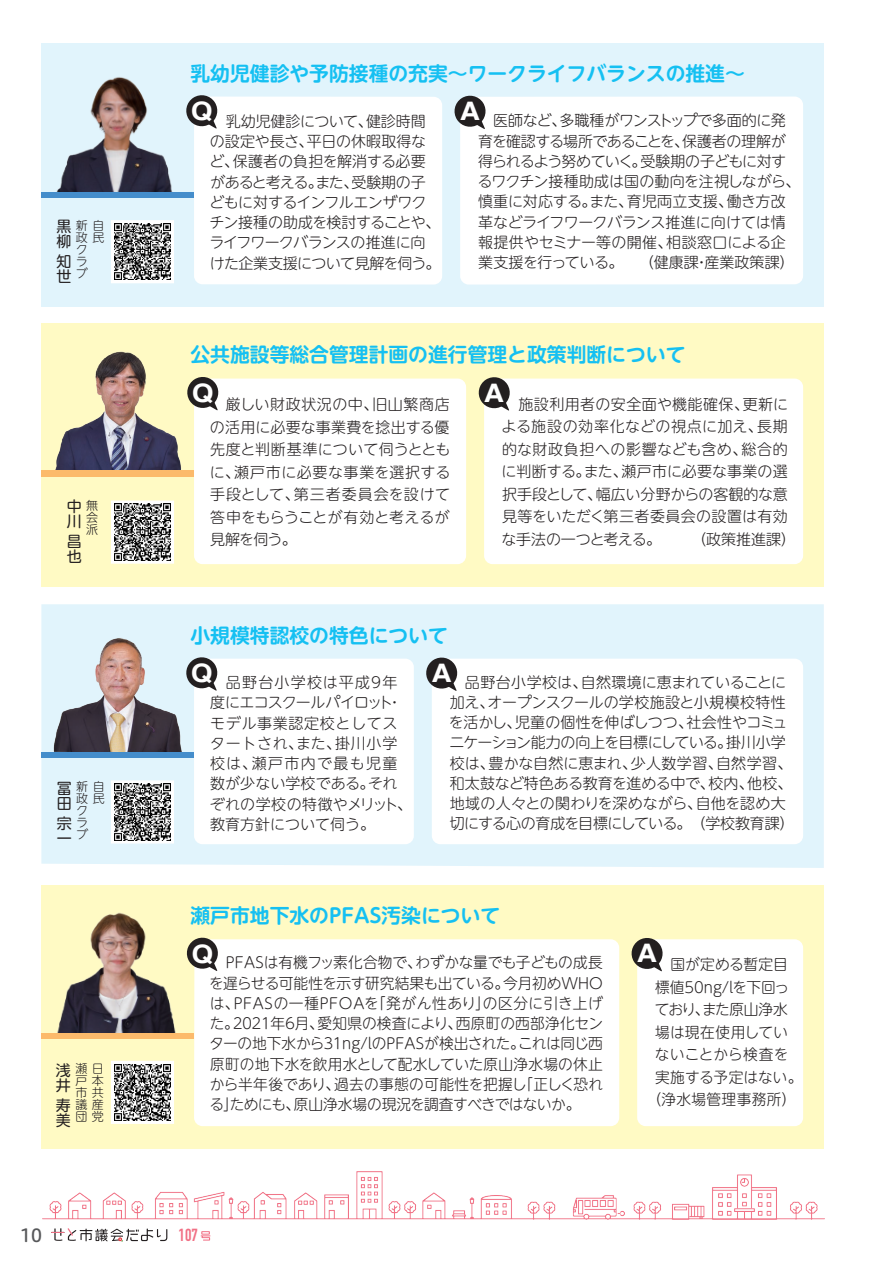
<style>
.page{position:relative;width:893px;height:1263px;background:#fff}
.page>*{position:absolute;margin:0;border:0;box-sizing:border-box;transform-origin:0 0}
.t1{font:700 25.5px "Helvetica";color:#fff;scale:1.1 1}
.t2{font:700 19.8px "UD Shin M Go Pr 6 N De";color:#15c0f2}
.t3{font:18px "Hiragino UD Sans R Std W5";color:#57585a}
.t4{font:700 17.25px "DIN Condensed";color:#f17085}
.t5{font:300 15px/20.2px "UD Shin M Go Pr 6 N";letter-spacing:-.005em;color:#231f20;text-align:center}
.t6{font:300 15px/20.2px "UD Shin M Go Pr 6 N";letter-spacing:-.025em;color:#231f20}
.t7{font:300 15px/20.2px "UD Shin M Go Pr 6 N";letter-spacing:.03em;color:#231f20}
.t8{font:15px/15px "UD Shin M Go Pr 6 N";color:#231f20}
.t9{font:300 12px/12px "UD Shin M Go Pr 6 N";color:#231f20;text-align:justify}
</style>
<div class="page">
<div style="left:41px;top:604px;width:783px;height:264px;background:#e1f4fc"></div>
<img style="left:52px;top:631px;width:132px;height:121px">
<div style="left:41px;top:324px;width:783px;height:263px;background:#fffac4"></div>
<img style="left:46px;top:351px;width:139px;height:120px">
<div style="left:41px;top:43px;width:783px;height:264px;background:#e1f4fc"></div>
<img style="left:56px;top:77px;width:117px;height:115px">
<div style="left:41px;top:885px;width:783px;height:263px;background:#fffac4"></div>
<img style="left:57px;top:912px;width:119px;height:121px">
<svg style="left:201px;top:1231px;width:9px;height:9px"></svg>
<svg style="left:51px;top:1228px;width:116px;height:13px"></svg>
<div style="left:41px;top:472px;width:153px;height:5px;background:#fcba6b"></div>
<div style="left:41px;top:1033px;width:153px;height:5px;background:#fcba6b"></div>
<div style="left:41px;top:752px;width:153px;height:5px;background:#448dcb"></div>
<div style="left:194px;top:659px;width:220px;height:185px;background:#fff;border-radius:9px"></div>
<div style="left:432px;top:659px;width:371px;height:185px;background:#fff;border-radius:9px"></div>
<div style="left:194px;top:379px;width:272px;height:185px;background:#fff;border-radius:9px"></div>
<div style="left:484px;top:379px;width:319px;height:185px;background:#fff;border-radius:9px"></div>
<div style="left:194px;top:939px;width:425px;height:187px;background:#fff;border-radius:9px"></div>
<div style="left:637px;top:939px;width:166px;height:187px;background:#fff;border-radius:9px"></div>
<svg style="left:187px;top:377px;width:33px;height:34px"></svg>
<svg style="left:478px;top:377px;width:34px;height:34px"></svg>
<svg style="left:184px;top:655px;width:35px;height:36px"></svg>
<svg style="left:424px;top:655px;width:35px;height:36px"></svg>
<svg style="left:186px;top:937px;width:34px;height:34px"></svg>
<svg style="left:631px;top:938px;width:34px;height:33px"></svg>
<div style="left:41px;top:192px;width:153px;height:6px;background:#448dcb"></div>
<div style="left:194px;top:97px;width:248px;height:188px;background:#fff;border-radius:9px"></div>
<div style="left:460px;top:97px;width:343px;height:188px;background:#fff;border-radius:9px"></div>
<svg style="left:186px;top:95px;width:33px;height:34px"></svg>
<svg style="left:454px;top:95px;width:32px;height:34px"></svg>
<div style="left:41px;top:471px;width:153px;height:5px;background:#fcba6b"></div>
<img style="left:42px;top:1171px;width:782px;height:49px">
<svg style="left:111px;top:220px;width:63px;height:63px"></svg>
<img style="left:114px;top:224px;width:57px;height:56px">
<svg style="left:111px;top:500px;width:63px;height:64px"></svg>
<img style="left:114px;top:504px;width:57px;height:56px">
<svg style="left:111px;top:780px;width:63px;height:63px"></svg>
<img style="left:114px;top:784px;width:57px;height:56px">
<svg style="left:111px;top:1061px;width:63px;height:63px"></svg>
<img style="left:114px;top:1064px;width:57px;height:56px">
<p class="t8" style="left:56px;top:218px;width:16px">黒柳</p>
<p class="t9" style="left:76px;top:219px;width:30px;text-align:left">新自政民ク<br>ラ<br>ブ</p>
<p class="t8" style="left:56px;top:253px;width:16px">知世</p>
<p class="t8" style="left:67px;top:498px;width:15px">中川</p>
<p class="t9" style="left:86px;top:498px;width:13px">無会派</p>
<p class="t8" style="left:67px;top:533px;width:16px">昌也</p>
<p class="t8" style="left:57px;top:779px;width:16px">冨田</p>
<p class="t9" style="left:76px;top:780px;width:30px;text-align:left">新自政民ク<br>ラ<br>ブ</p>
<p class="t8" style="left:57px;top:814px;width:16px">宗一</p>
<p class="t8" style="left:56px;top:1061px;width:16px">浅井</p>
<p class="t9" style="left:75px;top:1062px;width:30px">瀬日戸本市共議産団</p>
<p class="t8" style="left:56px;top:1096px;width:16px">寿美</p>
<p class="t9" style="left:92px;top:1110px;width:13px">党</p>
<h2 class="t2" style="left:190px;top:56px;width:556px">乳幼児健診や予防接種の充実～ワークライフバランスの推進～</h2>
<p class="t6" style="left:209px;top:110px;width:233px;text-indent:17px">乳幼児健診について、健診時間の設定や長さ、平日の休暇取得など、保護者の負担を解消する必要があると考える。また、受験期の子どもに対するインフルエンザワクチン接種の助成を検討することや、ライフワークバランスの推進に向けた企業支援について見解を伺う。</p>
<h1 class="t1" style="left:191px;top:96px;width:21px">Q</h1>
<h1 class="t1" style="left:460px;top:96px;width:20px">A</h1>
<p class="t5" style="left:477px;top:110px;width:325px;text-align:left;text-indent:16px">医師など、多職種がワンストップで多面的に発育を確認する場所であることを、保護者の理解が得られるよう努めていく。受験期の子どもに対するワクチン接種助成は国の動向を注視しながら、慎重に対応する。また、育児両立支援、働き方改革などライフワークバランス推進に向けては情報提供やセミナー等の開催、相談窓口による企業支援を行っている。　　（健康課・産業政策課）</p>
<h2 class="t2" style="left:190px;top:337px;width:496px">公共施設等総合管理計画の進行管理と政策判断について</h2>
<h1 class="t1" style="left:192px;top:377px;width:21px">Q</h1>
<h1 class="t1" style="left:484px;top:377px;width:20px">A</h1>
<p class="t5" style="left:502px;top:392px;width:296px;line-height:22.5px;text-align:left;text-indent:17px">施設利用者の安全面や機能確保、更新による施設の効率化などの視点に加え、長期的な財政負担への影響なども含め、総合的に判断する。また、瀬戸市に必要な事業の選択手段として、幅広い分野からの客観的な意見等をいただく第三者委員会の設置は有効な手法の一つと考える。　　　（政策推進課）</p>
<p class="t5" style="left:210px;top:392px;width:242px;line-height:22.5px;text-align:justify;text-indent:16px">厳しい財政状況の中、旧山繁商店の活用に必要な事業費を捻出する優先度と判断基準について伺うとともに、瀬戸市に必要な事業を選択する手段として、第三者委員会を設けて答申をもらうことが有効と考えるが見解を伺う。</p>
<h2 class="t2" style="left:190px;top:618px;width:259px">小規模特認校の特色について</h2>
<h1 class="t1" style="left:191px;top:658px;width:21px">Q</h1>
<h1 class="t1" style="left:431px;top:657px;width:20px">A</h1>
<p class="t5" style="left:449px;top:671px;width:347px">品野台小学校は、自然環境に恵まれていることに<br>加え、オープンスクールの学校施設と小規模校特性を活かし、児童の個性を伸ばしつつ、社会性やコミュニケーション能力の向上を目標にしている。掛川小学校は、豊かな自然に恵まれ、少人数学習、自然学習、和太鼓など特色ある教育を進める中で、校内、他校、地域の人々との関わりを深めながら、自他を認め大切にする心の育成を目標にしている。（学校教育課）</p>
<p class="t7" style="left:210px;top:671px;width:204px;text-indent:16px">品野台小学校は平成9年度にエコスクールパイロット・モデル事業認定校としてスタートされ、また、掛川小学校は、瀬戸市内で最も児童数が少ない学校である。それぞれの学校の特徴やメリット、教育方針について伺う。</p>
<h2 class="t2" style="left:190px;top:899px;width:311px">瀬戸市地下水のPFAS汚染について</h2>
<h1 class="t1" style="left:191px;top:938px;width:21px">Q</h1>
<h1 class="t1" style="left:637px;top:938px;width:20px">A</h1>
<p class="t5" style="left:209px;top:952px;width:395px;text-align:justify;text-indent:17px">PFASは有機フッ素化合物で、わずかな量でも子どもの成長を遅らせる可能性を示す研究結果も出ている。今月初めWHOは、PFASの一種PFOAを「発がん性あり」の区分に引き上げた。２０２１年６月、愛知県の検査により、西原町の西部浄化センターの地下水から３１ng/lのPFASが検出された。これは同じ西原町の地下水を飲用水として配水していた原山浄水場の休止から半年後であり、過去の事態の可能性を把握し「正しく恐れる」ためにも、原山浄水場の現況を調査すべきではないか。</p>
<p class="t5" style="left:647px;top:952px;width:157px;line-height:22.5px">国が定める暫定目<br>標値50ng/lを下回っ<br>ており、また原山浄水<br>場は現在使用してい<br>ないことから検査を<br>実施する予定はない。（浄水場管理事務所）</p>
<p class="t3" style="left:20px;top:1221px;width:23px">10</p>
<p class="t4" style="left:178px;top:1223px;width:21px">107</p>
</div>
